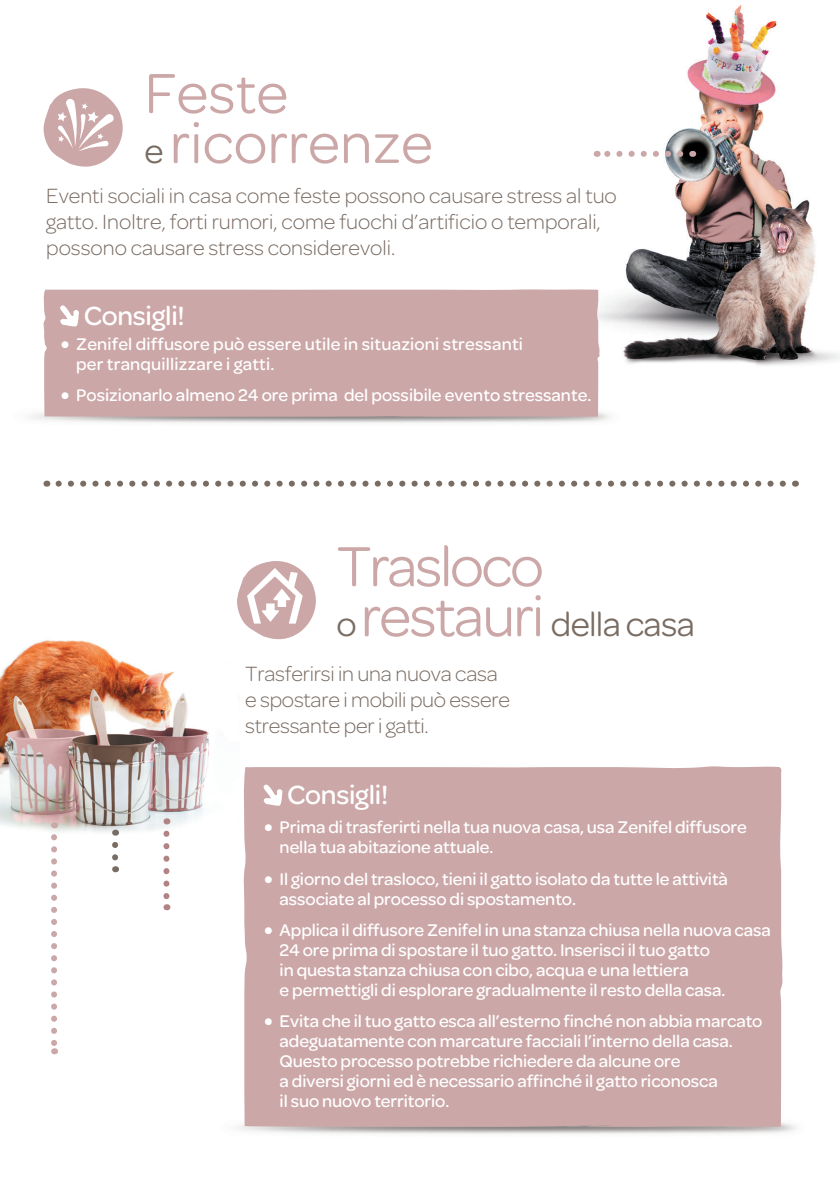
<style>
.page{position:relative;width:840px;height:1191px;background:#fff}
.page>*{position:absolute;margin:0;border:0;box-sizing:border-box;transform-origin:0 0}
.contenue_text{font:60px "Omnes";color:#cca7a7}
.contenue_text-2{font:60px "Omnes";letter-spacing:-.04em;color:#cca7a7}
.contenue_text-3{font:36px "Omnes";letter-spacing:-.02em;color:#796c63}
.contenue_text-4{font:500 28px "Omnes";letter-spacing:-.01em;color:#fff}
.contenue_text-5{font:300 22px/26px "Omnes";color:#796c63}
.contenue_text-6{font:500 18px/20px "Omnes";letter-spacing:-.005em;color:#fff}
.s1{font-size:36px;color:#796c63}
.s2{font-size:30px}
.s3{font-size:60px;color:#cca7a7}
</style>
<div class="page">
<img style="left:593px;top:6px;width:246px;height:360px">
<img style="left:0;top:640px;width:210px;height:220px">
<div style="left:242px;top:766px;width:540px;height:361px;background:#cca7a7"></div>
<div style="left:43px;top:289px;width:556px;height:128px;background:#cca7a7"></div>
<svg style="left:596px;top:151px;width:84px;height:6px"></svg>
<svg style="left:46px;top:480px;width:736px;height:6px"></svg>
<svg style="left:112px;top:845px;width:6px;height:27px"></svg>
<svg style="left:51px;top:837px;width:6px;height:217px"></svg>
<svg style="left:163px;top:833px;width:6px;height:77px"></svg>
<svg style="left:60px;top:305px;width:19px;height:22px"></svg>
<svg style="left:237px;top:561px;width:79px;height:78px"></svg>
<svg style="left:43px;top:88px;width:80px;height:79px"></svg>
<svg style="left:263px;top:784px;width:19px;height:22px"></svg>
<p class="contenue_text" style="left:144px;top:60px;width:145px">Feste</p>
<p class="contenue_text" style="left:144px;top:110px;width:290px"><span class="s1">e</span> ricorrenze</p>
<p class="contenue_text-5" style="left:46px;top:183px;width:571px">Eventi sociali in casa come feste possono causare stress al tuo gatto. Inoltre, forti rumori, come fuochi d’artificio o temporali, possono causare stress considerevoli.</p>
<p class="contenue_text-4" style="left:84px;top:299px;width:103px">Consigli!</p>
<p class="contenue_text-6" style="left:76px;top:334px;width:448px;text-indent:-16px"><span class="s2">•</span> Zenifel diffusore può essere utile in situazioni stressanti per tranquillizzare i gatti.</p>
<p class="contenue_text-6" style="left:60px;top:385px;width:532px"><span class="s2">•</span> Posizionarlo almeno 24 ore prima del possibile evento stressante.</p>
<p class="contenue_text-2" style="left:336px;top:532px;width:209px">Trasloco</p>
<p class="contenue_text-3" style="left:336px;top:604px;width:359px">o <span class="s3">restauri</span> della casa</p>
<p class="contenue_text-5" style="left:245px;top:660px;width:266px">Trasferirsi in una nuova casa e spostare i mobili può essere stressante per i gatti.</p>
<p class="contenue_text-4" style="left:287px;top:779px;width:103px">Consigli!</p>
<p class="contenue_text-6" style="left:279px;top:817px;width:468px;text-indent:-16px"><span class="s2">•</span> Prima di trasferirti nella tua nuova casa, usa Zenifel diffusore nella tua abitazione attuale.</p>
<p class="contenue_text-6" style="left:279px;top:868px;width:449px;text-indent:-16px"><span class="s2">•</span> Il giorno del trasloco, tieni il gatto isolato da tutte le attività associate al processo di spostamento.</p>
<p class="contenue_text-6" style="left:279px;top:920px;width:492px;text-indent:-16px"><span class="s2">•</span> Applica il diffusore Zenifel in una stanza chiusa nella nuova casa 24 ore prima di spostare il tuo gatto. Inserisci il tuo gatto<br>in questa stanza chiusa con cibo, acqua e una lettiera<br>e permettigli di esplorare gradualmente il resto della casa.</p>
<p class="contenue_text-6" style="left:279px;top:1011px;width:484px;text-indent:-16px"><span class="s2">•</span> Evita che il tuo gatto esca all’esterno finché non abbia marcato adeguatamente con marcature facciali l’interno della casa.<br>Questo processo potrebbe richiedere da alcune ore<br>a diversi giorni ed è necessario affinché il gatto riconosca<br>il suo nuovo territorio.</p>
</div>
